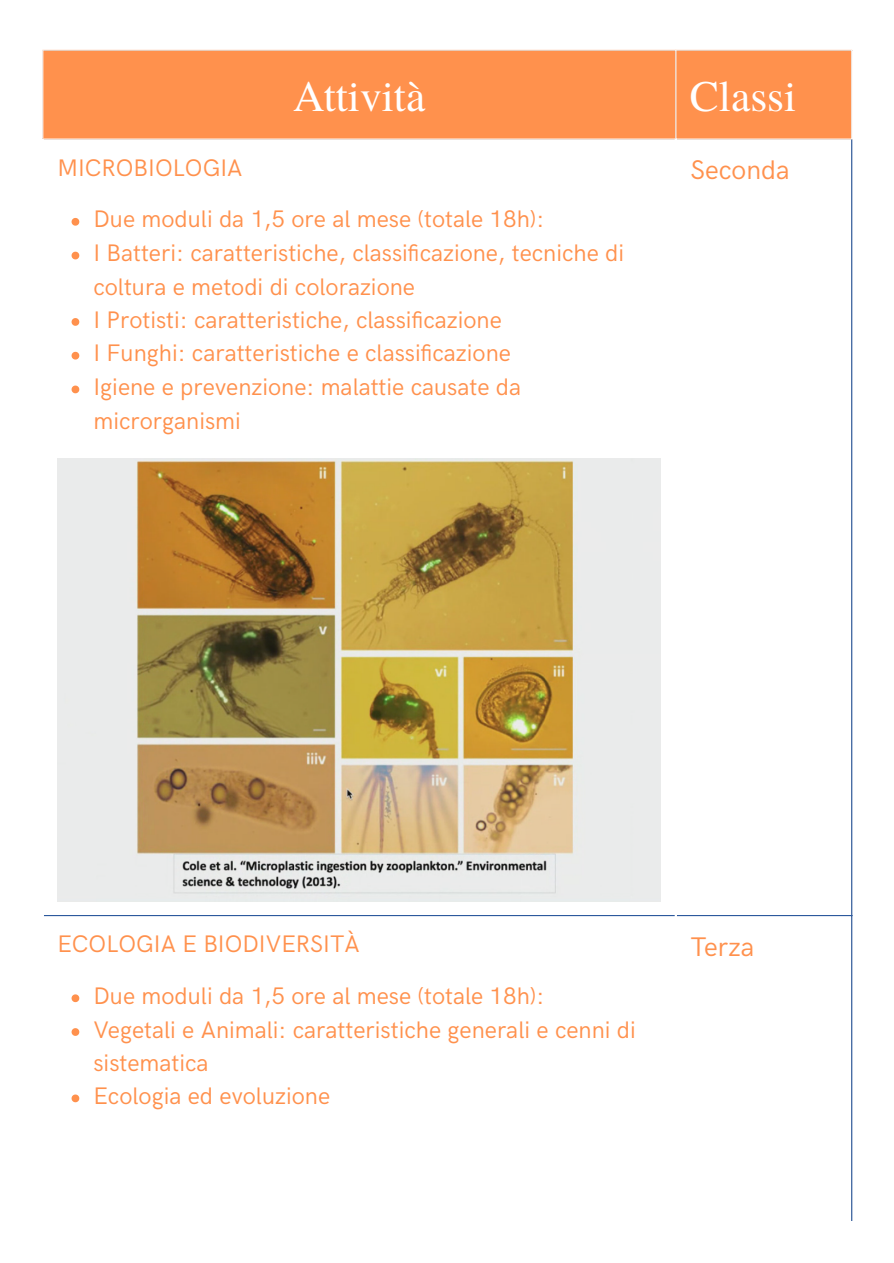
<style>
.page{position:relative;width:894px;height:1263px;background:#fff}
.page>*{position:absolute;margin:0;border:0;box-sizing:border-box;transform-origin:0 0}
.t1{font:43.5px "Te X Gyre Termes";color:#fff}
.t2{font:27px "HK Grotesk";color:#ff914d}
.t3{font:24px/33.8px "HK Grotesk";color:#ff914d}
</style>
<div class="page">
<div style="left:43px;top:51px;width:808px;height:88px;background:#ff914d"></div>
<svg style="left:72px;top:218px;width:7px;height:8px"></svg>
<svg style="left:72px;top:252px;width:7px;height:7px"></svg>
<svg style="left:72px;top:318px;width:7px;height:8px"></svg>
<svg style="left:72px;top:352px;width:7px;height:8px"></svg>
<svg style="left:72px;top:386px;width:7px;height:7px"></svg>
<img style="left:57px;top:458px;width:603px;height:443px">
<svg style="left:72px;top:994px;width:7px;height:8px"></svg>
<svg style="left:72px;top:1028px;width:7px;height:8px"></svg>
<svg style="left:72px;top:1094px;width:7px;height:8px"></svg>
<hr style="left:675px;top:51px;width:1px;height:88px;background:#fff">
<hr style="left:851px;top:140px;width:1px;height:1081px;background:#2c599d">
<hr style="left:44px;top:915px;width:808px;height:1px;background:#2c599d">
<hr style="left:44px;top:1262px;width:808px;height:1px;background:#2c599d">
<hr style="left:674px;top:139px;width:2px;height:1082px;background:#fff">
<p class="t1" style="left:293px;top:65px;width:134px">Attività</p>
<p class="t1" style="left:689px;top:65px;width:108px">Classi</p>
<p class="t3" style="left:57px;top:152px;width:186px">MICROBIOLOGIA</p>
<p class="t3" style="left:93px;top:203px;width:452px">Due moduli da 1,5 ore al mese (totale 18h):</p>
<p class="t3" style="left:93px;top:237px;width:532px">I Batteri: caratteristiche, classificazione, tecniche di coltura e metodi di colorazione</p>
<p class="t3" style="left:93px;top:303px;width:410px">I Protisti: caratteristiche, classificazione</p>
<p class="t3" style="left:93px;top:337px;width:419px">I Funghi: caratteristiche e classificazione</p>
<p class="t3" style="left:93px;top:371px;width:429px">Igiene e prevenzione: malattie causate da microrganismi</p>
<p class="t2" style="left:690px;top:155px;width:100px">Seconda</p>
<p class="t3" style="left:57px;top:928px;width:304px">ECOLOGIA E BIODIVERSITÀ</p>
<p class="t3" style="left:93px;top:980px;width:452px">Due moduli da 1,5 ore al mese (totale 18h):</p>
<p class="t3" style="left:93px;top:1013px;width:543px">Vegetali e Animali: caratteristiche generali e cenni di sistematica</p>
<p class="t3" style="left:93px;top:1080px;width:238px">Ecologia ed evoluzione</p>
<p class="t2" style="left:690px;top:931px;width:65px">Terza</p>
</div>
